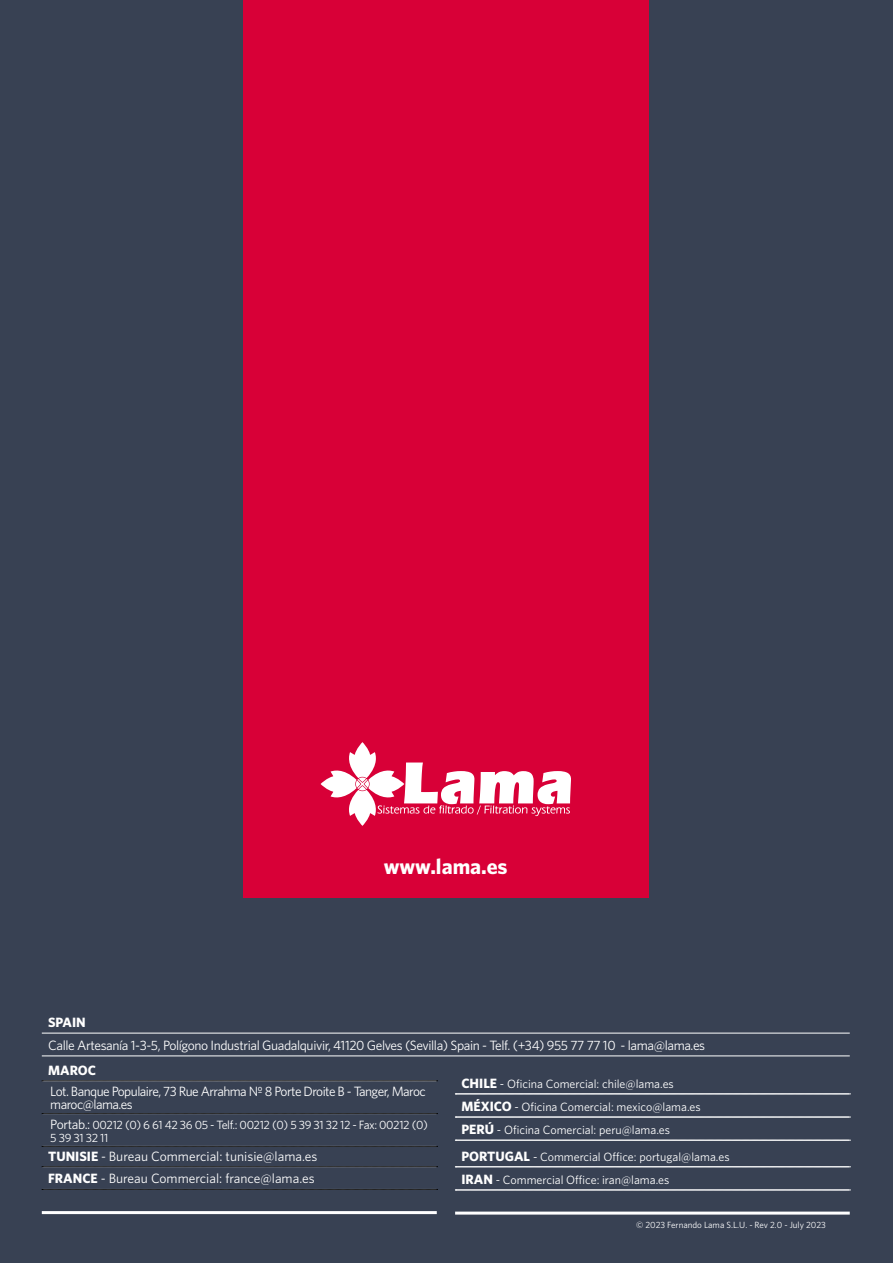
<style>
.page{position:relative;width:893px;height:1263px;background:#384153}
.page>*{position:absolute;margin:0;border:0;box-sizing:border-box;transform-origin:0 0}
.t1{font:700 21.75px "Whitney";color:#fff}
.t2{font:13.5px/13.5px "Whitney";letter-spacing:-.03em;color:#fff}
.t3{font:13.5px/22.8px "Whitney";color:#fff}
.t4{font:700 13.5px "Whitney";color:#fff}
.t5{font:12px/23.1px "Whitney";color:#fff}
.t6{font:12px/13.5px "Whitney";letter-spacing:-.03em;color:#fff}
.t7{font:9px "Whitney";color:#fff}
.s1{font-size:13.5px}
.s2{font-weight:700}
.s3{font-weight:700;font-size:13.5px}
</style>
<div class="page">
<div style="left:244px;top:0;width:405px;height:897px;background:#d80037"></div>
<svg style="left:321px;top:742px;width:250px;height:84px"></svg>
<hr style="left:42px;top:1033px;width:808px;height:1px;background:#fff">
<hr style="left:42px;top:1056px;width:808px;height:1px;background:#fff">
<svg style="left:42px;top:1080px;width:396px;height:1px"></svg>
<svg style="left:42px;top:1113px;width:396px;height:1px"></svg>
<svg style="left:42px;top:1146px;width:396px;height:1px"></svg>
<hr style="left:42px;top:1211px;width:395px;height:3px;background:#fff">
<svg style="left:42px;top:1166px;width:396px;height:1px"></svg>
<svg style="left:42px;top:1189px;width:396px;height:1px"></svg>
<hr style="left:455px;top:1211px;width:395px;height:3px;background:#fff">
<svg style="left:455px;top:1166px;width:395px;height:1px"></svg>
<svg style="left:455px;top:1190px;width:395px;height:1px"></svg>
<svg style="left:455px;top:1093px;width:395px;height:1px"></svg>
<svg style="left:455px;top:1117px;width:395px;height:1px"></svg>
<svg style="left:455px;top:1140px;width:395px;height:1px"></svg>
<h1 class="t1" style="left:384px;top:852px;width:125px">www.lama.es</h1>
<p class="t4" style="left:48px;top:1013px;width:39px">SPAIN</p>
<p class="t2" style="left:48px;top:1038px;width:659px">Calle Artesanía 1-3-5, Polígono Industrial Guadalquivir, 41120 Gelves (Sevilla) Spain - Telf. (+34) 955 77 77 10 - lama@lama.es</p>
<p class="t4" style="left:48px;top:1061px;width:49px">MAROC</p>
<p class="t2" style="left:50px;top:1084px;width:377px">Lot. Banque Populaire, 73 Rue Arrahma Nº 8 Porte Droite B - Tanger, Maroc maroc@lama.es</p>
<p class="t6" style="left:50px;top:1117px;width:379px"><span class="s1">Portab.:</span> 00212 (0) 6 61 42 36 05 - Telf.: 00212 (0) 5 39 31 32 12 - Fax: 00212 (0)<br>5 39 31 32 11</p>
<p class="t3" style="left:48px;top:1144px;width:271px"><span class="s2">TUNISIE</span> - Bureau Commercial: tunisie@lama.es<br><span class="s2">FRANCE</span> - Bureau Commercial: france@lama.es</p>
<p class="t5" style="left:461px;top:1145px;width:270px"><span class="s3">PORTUGAL</span> - Commercial Office: portugal@lama.es<br><span class="s3">IRAN</span> - Commercial Office: iran@lama.es</p>
<p class="t5" style="left:461px;top:1072px;width:241px"><span class="s3">CHILE</span> - Oficina Comercial: chile@lama.es<br><span class="s3">MÉXICO</span> - Oficina Comercial: mexico@lama.es<br><span class="s3">PERÚ</span> - Oficina Comercial: peru@lama.es</p>
<p class="t7" style="left:636px;top:1219px;width:191px">© 2023 Fernando Lama S.L.U. - Rev 2.0 - July 2023</p>
</div>
